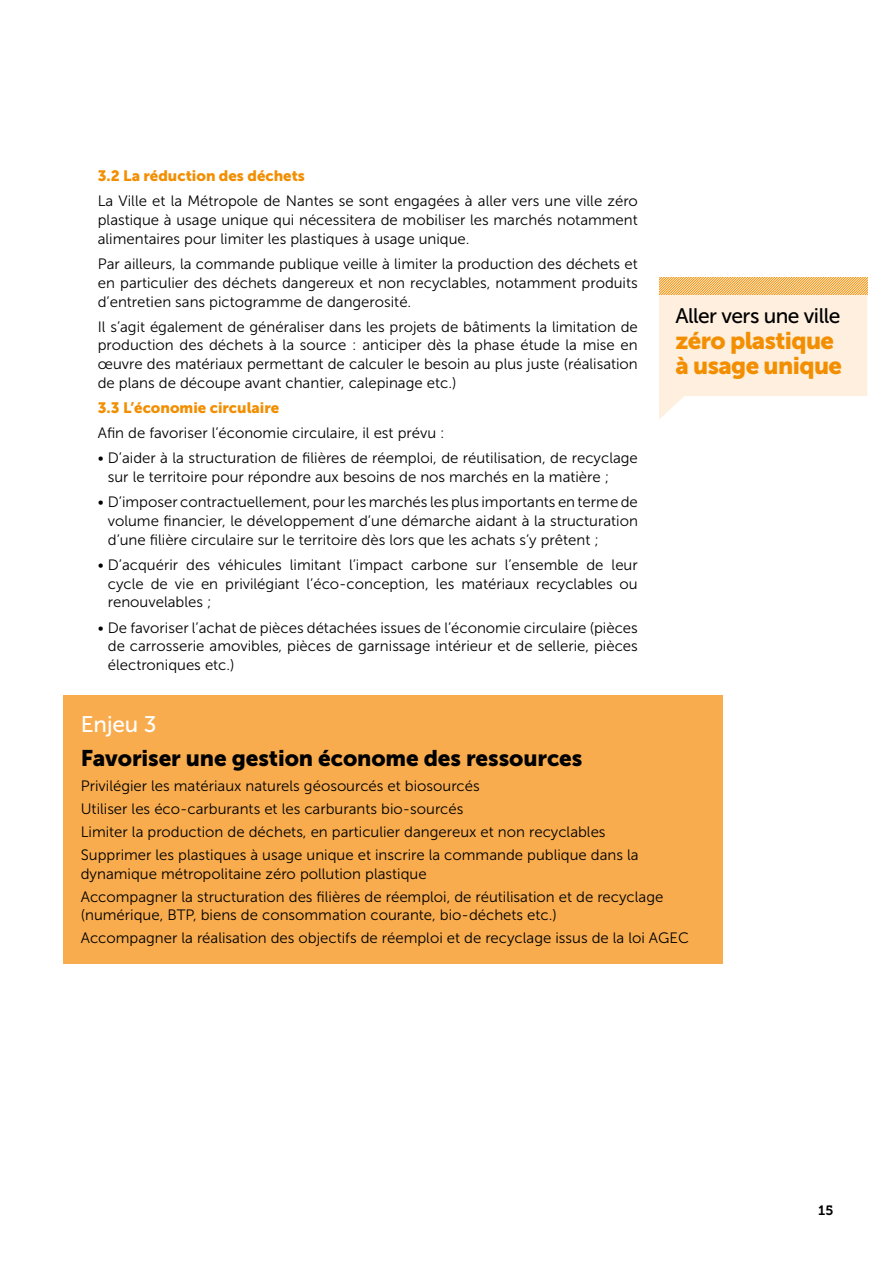
<style>
.page{position:relative;width:893px;height:1263px;background:#fff}
.page>*{position:absolute;margin:0;border:0;box-sizing:border-box;transform-origin:0 0}
.t1{font:24px/25.5px "Museo Sans 900";letter-spacing:-.025em;color:#f28e00}
.t2{font:22.5px "Museo Sans 900";letter-spacing:-.005em;color:#000}
.t3{font:22.5px "Museo Sans 500";letter-spacing:-.005em;color:#fff}
.t4{font:21px "Museo Sans 500";letter-spacing:-.025em;color:#000}
.t5{font:15px/18.8px "Museo Sans 300";color:#000;text-align:justify}
.t6{font:15px "Museo Sans 900";color:#f28e00}
.t7{font:13.5px "Museo 700";color:#000}
</style>
<div class="page">
<div style="left:64px;top:695px;width:659px;height:268px;background:#f8ac4e"></div>
<svg style="left:659px;top:278px;width:208px;height:141px"></svg>
<p class="t6" style="left:98px;top:168px;width:209px">3.2 La réduction des déchets</p>
<p class="t5" style="left:98px;top:192px;width:542px">La Ville et la Métropole de Nantes se sont engagées à aller vers une ville zéro plastique à usage unique qui nécessitera de mobiliser les marchés notamment alimentaires pour limiter les plastiques à usage unique.</p>
<p class="t5" style="left:98px;top:255px;width:542px">Par ailleurs, la commande publique veille à limiter la production des déchets et en particulier des déchets dangereux et non recyclables, notamment produits d’entretien sans pictogramme de dangerosité.</p>
<p class="t5" style="left:98px;top:317px;width:541px">Il s’agit également de généraliser dans les projets de bâtiments la limitation de production des déchets à la source : anticiper dès la phase étude la mise en œuvre des matériaux permettant de calculer le besoin au plus juste (réalisation de plans de découpe avant chantier, calepinage etc.)</p>
<p class="t6" style="left:98px;top:399px;width:183px">3.3 L’économie circulaire</p>
<p class="t5" style="left:98px;top:424px;width:348px">Afin de favoriser l’économie circulaire, il est prévu :</p>
<p class="t5" style="left:108px;top:449px;width:531px;text-indent:-10px">• D’aider à la structuration de filières de réemploi, de réutilisation, de recyclage sur le territoire pour répondre aux besoins de nos marchés en la matière ;</p>
<p class="t5" style="left:108px;top:493px;width:531px;text-indent:-10px">• D’imposer contractuellement, pour les marchés les plus importants en terme de volume financier, le développement d’une démarche aidant à la structuration d’une filière circulaire sur le territoire dès lors que les achats s’y prêtent ;</p>
<p class="t5" style="left:108px;top:555px;width:531px;text-indent:-10px">• D’acquérir des véhicules limitant l’impact carbone sur l’ensemble de leur cycle de vie en privilégiant l’éco-conception, les matériaux recyclables ou renouvelables ;</p>
<p class="t5" style="left:108px;top:618px;width:531px;text-indent:-10px">• De favoriser l’achat de pièces détachées issues de l’économie circulaire (pièces de carrosserie amovibles, pièces de garnissage intérieur et de sellerie, pièces électroniques etc.)</p>
<h3 class="t4" style="left:675px;top:305px;width:166px">Aller vers une ville</h3>
<h1 class="t1" style="left:675px;top:328px;width:168px">zéro plastique à usage unique</h1>
<h2 class="t3" style="left:81px;top:712px;width:77px">Enjeu 3</h2>
<h2 class="t2" style="left:81px;top:745px;width:503px">Favoriser une gestion économe des ressources</h2>
<p class="t5" style="left:81px;top:774px;width:559px;line-height:23px;text-align:left">Privilégier les matériaux naturels géosourcés et biosourcés<br>Utiliser les éco-carburants et les carburants bio-sourcés<br>Limiter la production de déchets, en particulier dangereux et non recyclables Supprimer les plastiques à usage unique et inscrire la commande publique dans la</p>
<p class="t5" style="left:81px;top:862px;width:584px;line-height:23px">dynamique métropolitaine zéro pollution plastique<br>Accompagner la structuration des filières de réemploi, de réutilisation et de recyclage</p>
<p class="t5" style="left:81px;top:904px;width:610px;line-height:23px">(numérique, BTP, biens de consommation courante, bio-déchets etc.)<br>Accompagner la réalisation des objectifs de réemploi et de recyclage issus de la loi AGEC</p>
<p class="t7" style="left:818px;top:1202px;width:17px">15</p>
</div>
